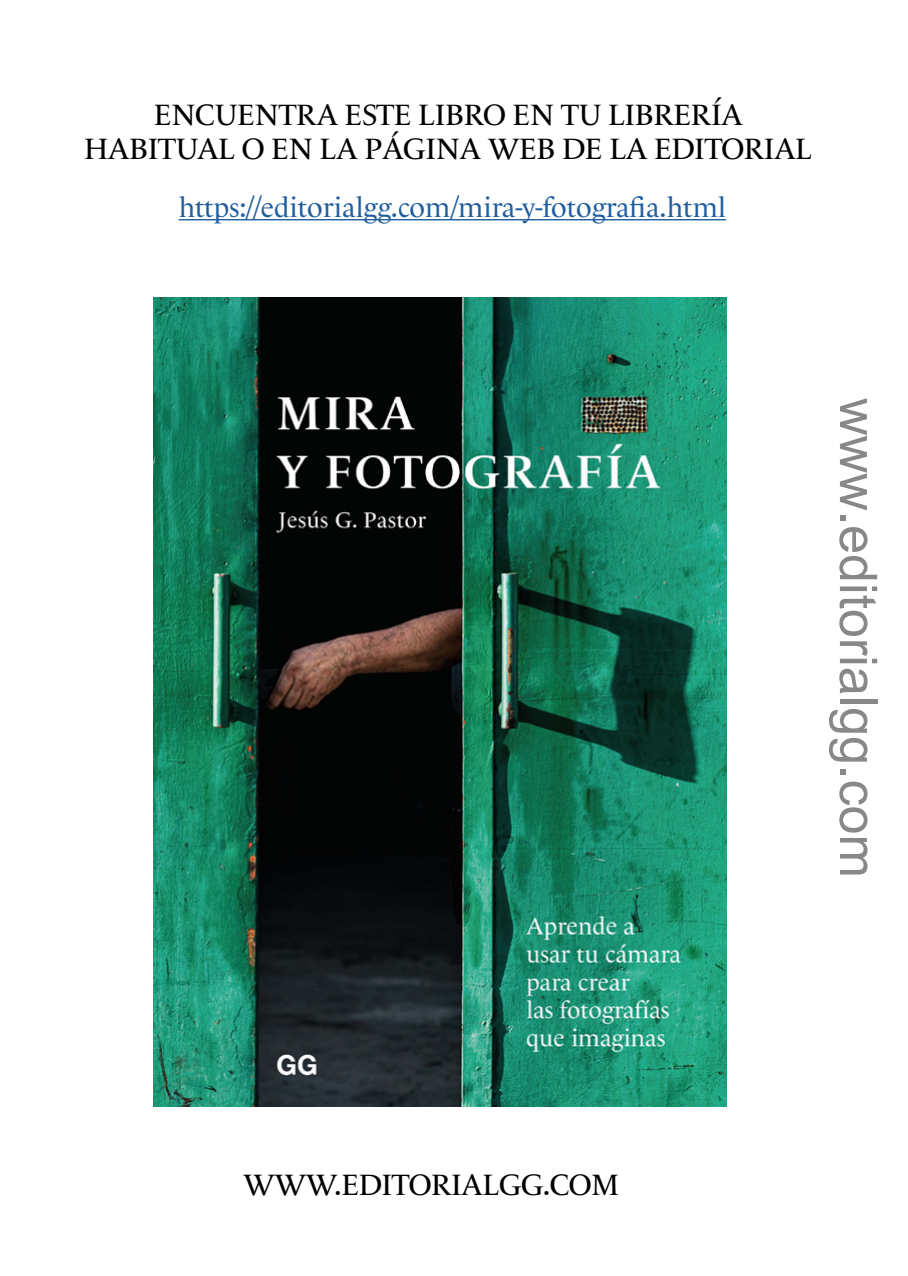
<style>
.page{position:relative;width:908px;height:1276px;background:#fff}
.page>*{position:absolute;margin:0;border:0;box-sizing:border-box;transform-origin:0 0}
.t1{font:52px "Arial";color:rgb(0 0 0/.47)}
.t2{font:30px/34px "Le Monde Livre Normal Classic";letter-spacing:-.02em;color:#000;text-align:center}
.t3{font:28px "Le Monde Livre Normal Classic";color:#215e9e}
</style>
<div class="page">
<img style="left:153px;top:298px;width:572px;height:808px">
<hr style="left:179px;top:219px;width:546px;height:1px;background:#215e9e">
<p class="t2" style="left:84px;top:97px;width:729px">ENCUENTRA ESTE LIBRO EN TU LIBRERÍA<br>HABITUAL O EN LA PÁGINA WEB DE LA EDITORIAL</p>
<p class="t3" style="left:179px;top:191px;width:548px">https://editorialgg.com/mira-y-fotografia.html</p>
<h1 class="t1" style="left:891px;top:398px;width:481px;rotate:90deg">www.editorialgg.com</h1>
<p class="t2" style="left:243px;top:1167px;width:377px">WWW.EDITORIALGG.COM</p>
</div>
